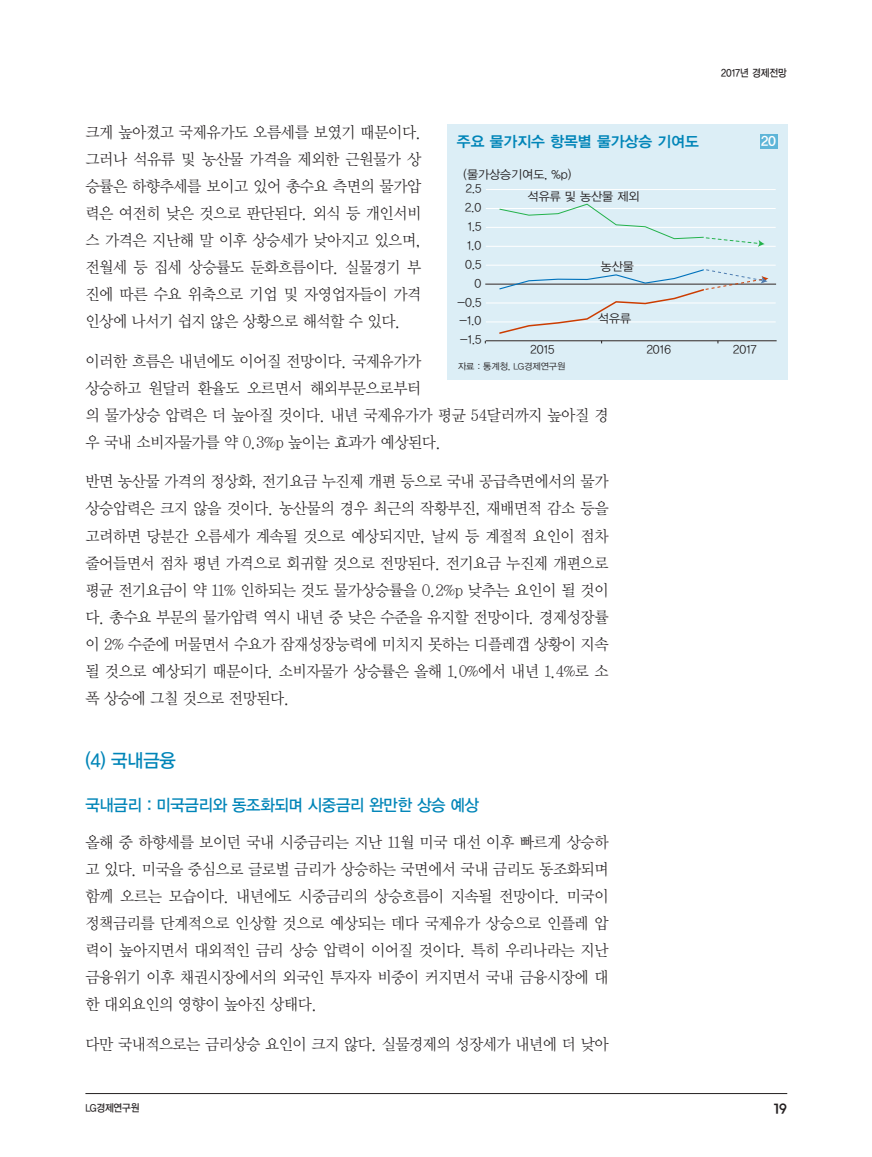
<style>
.page{position:relative;width:872px;height:1157px;background:#fff}
.page>*{position:absolute;margin:0;border:0;box-sizing:border-box;transform-origin:0 0}
._2__괄호제목{font:18.75px "YDVYGO13";color:#0085b8;scale:.95 1}
._3__원제목{font:16.5px "YDVYGO13";letter-spacing:-.02em;color:#0085b8;scale:.95 1}
._3__본문1{font:15.9px/27px "YDVY Mj O12";letter-spacing:-.03em;color:#231f20;text-align:justify;scale:.95 1}
._8__표_제목{font:15px "YDVYGO14";color:#0085b8}
.t1{font:13.5px "YDV Yhead M";color:#231f20}
.t2{font:13.5px "YDVYGO14";color:#fff}
.t3{font:12px "YDVYGO12";color:#231f20}
.t4{font:10.5px "YDVYGO13";color:#231f20;scale:.9 1}
._0__주_자료{font:9px "YDVYGO12";color:#231f20}
</style>
<div class="page">
<hr style="left:85px;top:1093px;width:702px;height:1px;background:#231f20">
<div style="left:447px;top:124px;width:340px;height:255px;background:#dceef6"></div>
<hr style="left:486px;top:189px;width:289px;height:1px;background:#fff">
<hr style="left:486px;top:208px;width:289px;height:1px;background:#fff">
<hr style="left:486px;top:227px;width:289px;height:1px;background:#fff">
<hr style="left:486px;top:246px;width:289px;height:1px;background:#fff">
<hr style="left:486px;top:265px;width:289px;height:1px;background:#fff">
<hr style="left:486px;top:302px;width:289px;height:1px;background:#fff">
<hr style="left:486px;top:321px;width:289px;height:1px;background:#fff">
<hr style="left:485px;top:284px;width:291px;height:1px;background:#231f20">
<svg style="left:499px;top:203px;width:265px;height:44px"></svg>
<svg style="left:498px;top:269px;width:270px;height:65px"></svg>
<hr style="left:486px;top:340px;width:290px;height:1px;background:#231f20">
<div style="left:760px;top:134px;width:17px;height:15px;background:#5eb5d8"></div>
<p class="t4" style="left:721px;top:66px;width:74px">2017년 경제전망</p>
<p class="_3__본문1" style="left:85px;top:118px;width:355px">크게 높아졌고 국제유가도 오름세를 보였기 때문이다. 그러나 석유류 및 농산물 가격을 제외한 근원물가 상 승률은 하향추세를 보이고 있어 총수요 측면의 물가압 력은 여전히 낮은 것으로 판단된다. 외식 등 개인서비 스 가격은 지난해 말 이후 상승세가 낮아지고 있으며, 전월세 등 집세 상승률도 둔화흐름이다. 실물경기 부 진에 따른 수요 위축으로 기업 및 자영업자들이 가격 인상에 나서기 쉽지 않은 상황으로 해석할 수 있다.</p>
<p class="_3__본문1" style="left:85px;top:346px;width:552px;text-align:left">이러한 흐름은 내년에도 이어질 전망이다. 국제유가가<br>상승하고 원달러 환율도 오르면서 해외부문으로부터<br>의 물가상승 압력은 더 높아질 것이다. 내년 국제유가가 평균 54달러까지 높아질 경 우 국내 소비자물가를 약 0.3%p 높이는 효과가 예상된다.</p>
<p class="_3__본문1" style="left:85px;top:467px;width:552px">반면 농산물 가격의 정상화, 전기요금 누진제 개편 등으로 국내 공급측면에서의 물가 상승압력은 크지 않을 것이다. 농산물의 경우 최근의 작황부진, 재배면적 감소 등을 고려하면 당분간 오름세가 계속될 것으로 예상되지만, 날씨 등 계절적 요인이 점차 줄어들면서 점차 평년 가격으로 회귀할 것으로 전망된다. 전기요금 누진제 개편으로 평균 전기요금이 약 11% 인하되는 것도 물가상승률을 0.2%p 낮추는 요인이 될 것이 다. 총수요 부문의 물가압력 역시 내년 중 낮은 수준을 유지할 전망이다. 경제성장률 이 2% 수준에 머물면서 수요가 잠재성장능력에 미치지 못하는 디플레갭 상황이 지속 될 것으로 예상되기 때문이다. 소비자물가 상승률은 올해 1.0%에서 내년 1.4%로 소 폭 상승에 그칠 것으로 전망된다.</p>
<p class="_8__표_제목" style="left:457px;top:131px;width:243px">주요 물가지수 항목별 물가상승 기여도</p>
<p class="t2" style="left:761px;top:132px;width:17px">20</p>
<p class="t3" style="left:463px;top:167px;width:109px">(물가상승기여도, %p)</p>
<p class="t3" style="left:466px;top:180px;width:17px">2.5</p>
<p class="t3" style="left:527px;top:188px;width:113px">석유류 및 농산물 제외</p>
<p class="t3" style="left:465px;top:199px;width:18px">2.0</p>
<p class="t3" style="left:467px;top:218px;width:15px">1.5</p>
<p class="t3" style="left:467px;top:237px;width:16px">1.0</p>
<p class="t3" style="left:465px;top:256px;width:18px">0.5</p>
<p class="t3" style="left:601px;top:258px;width:35px">농산물</p>
<p class="t3" style="left:474px;top:275px;width:8px">0</p>
<p class="t3" style="left:457px;top:294px;width:25px">-0.5</p>
<p class="t3" style="left:598px;top:310px;width:35px">석유류</p>
<p class="t3" style="left:459px;top:313px;width:23px">-1.0</p>
<p class="t3" style="left:460px;top:332px;width:23px">-1.5</p>
<p class="t3" style="left:530px;top:341px;width:25px">2015</p>
<p class="t3" style="left:647px;top:341px;width:26px">2016</p>
<p class="t3" style="left:733px;top:341px;width:25px">2017</p>
<p class="_0__주_자료" style="left:458px;top:360px;width:109px">자료 : 통계청, LG경제연구원</p>
<p class="_2__괄호제목" style="left:85px;top:747px;width:97px">(4) 국내금융</p>
<p class="_3__원제목" style="left:85px;top:794px;width:416px">국내금리 : 미국금리와 동조화되며 시중금리 완만한 상승 예상</p>
<p class="_3__본문1" style="left:85px;top:828px;width:552px">올해 중 하향세를 보이던 국내 시중금리는 지난 11월 미국 대선 이후 빠르게 상승하 고 있다. 미국을 중심으로 글로벌 금리가 상승하는 국면에서 국내 금리도 동조화되며 함께 오르는 모습이다. 내년에도 시중금리의 상승흐름이 지속될 전망이다. 미국이 정책금리를 단계적으로 인상할 것으로 예상되는 데다 국제유가 상승으로 인플레 압 력이 높아지면서 대외적인 금리 상승 압력이 이어질 것이다. 특히 우리나라는 지난 금융위기 이후 채권시장에서의 외국인 투자자 비중이 커지면서 국내 금융시장에 대 한 대외요인의 영향이 높아진 상태다.</p>
<p class="_3__본문1" style="left:85px;top:1029px;width:552px">다만 국내적으로는 금리상승 요인이 크지 않다. 실물경제의 성장세가 내년에 더 낮아</p>
<p class="t4" style="left:85px;top:1101px;width:61px">LG경제연구원</p>
<p class="t1" style="left:773px;top:1102px;width:15px">19</p>
</div>
